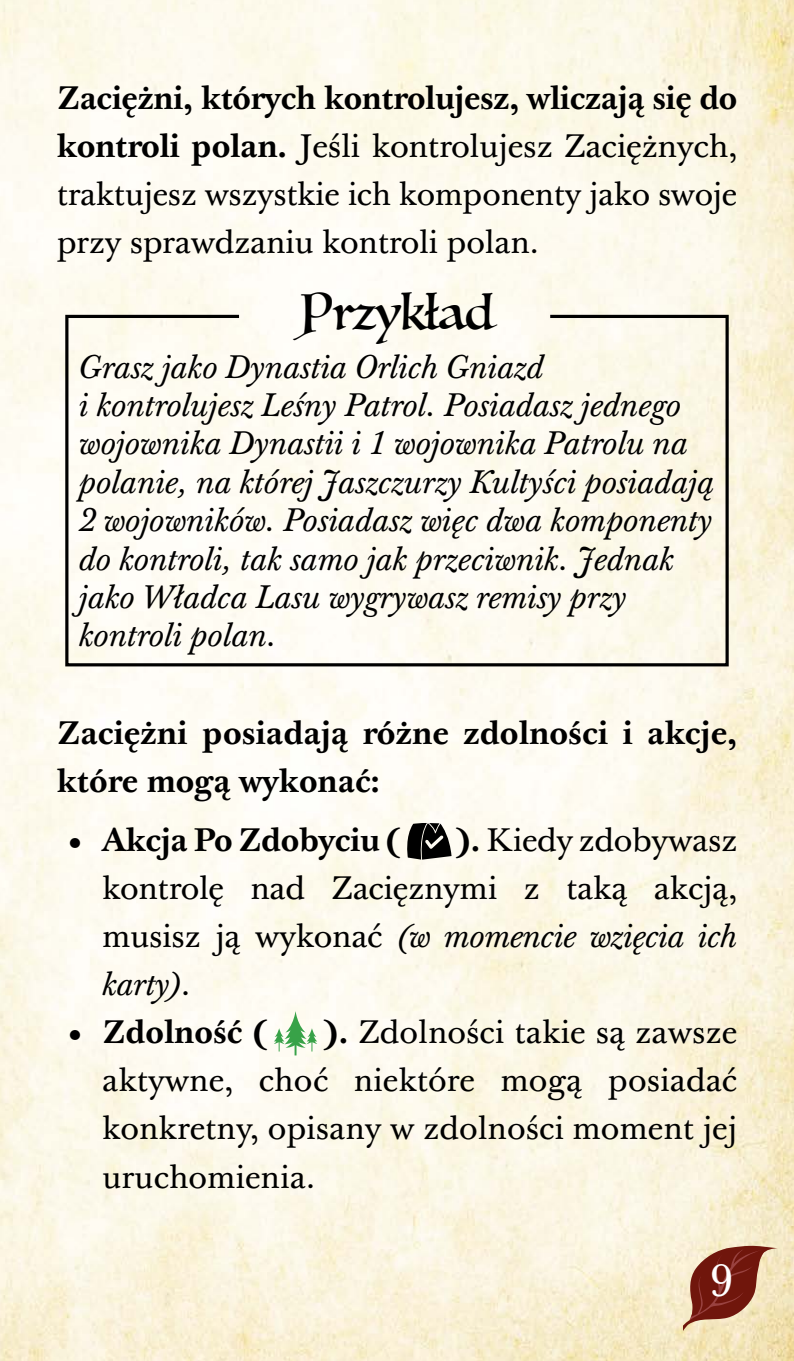
<style>
.page{position:relative;width:794px;height:1361px;background:#fff}
.page>*{position:absolute;margin:0;border:0;box-sizing:border-box;transform-origin:0 0}
.t1{font:48px "Luminari";color:#000}
.t2{font:44px "Baskerville Ten Pro";color:#fff}
.Body{font:32px/48px "Baskerville Ten Pro";letter-spacing:-.01em;color:#000;text-align:justify}
.t3{font:italic 32px/38.4px "Baskerville Ten Pro";color:#000}
.Body-2{font:700 32px/48px "Baskerville Ten Pro";color:#000}
.s1{font-weight:700}
.s2{font-weight:400}
.s3{font-style:italic}
</style>
<div class="page">
<img style="left:0;top:0;width:794px;height:1361px">
<svg style="left:684px;top:1245px;width:94px;height:87px;background:#b27e67"></svg>
<svg style="left:64px;top:313px;width:666px;height:355px"></svg>
<svg style="left:405px;top:823px;width:46px;height:36px"></svg>
<svg style="left:274px;top:1011px;width:43px;height:44px"></svg>
<p class="Body" style="left:57px;top:75px;width:682px"><span class="s1">Zaciężni, których kontrolujesz, wliczają się do kontroli polan.</span> Jeśli kontrolujesz Zaciężnych, traktujesz wszystkie ich komponenty jako swoje przy sprawdzaniu kontroli polan.</p>
<p class="t1" style="left:301px;top:272px;width:194px">Przykład</p>
<p class="t3" style="left:79px;top:348px;width:636px">Grasz jako Dynastia Orlich Gniazd<br>i kontrolujesz Leśny Patrol. Posiadasz jednego wojownika Dynastii i 1 wojownika Patrolu na polanie, na której Jaszczurzy Kultyści posiadają 2 wojowników. Posiadasz więc dwa komponenty do kontroli, tak samo jak przeciwnik. Jednak jako Władca Lasu wygrywasz remisy przy kontroli polan.</p>
<p class="Body-2" style="left:57px;top:710px;width:682px">Zaciężni posiadają różne zdolności i akcje, które mogą wykonać:</p>
<p class="Body-2" style="left:68px;top:818px;width:334px"><span class="s2">•</span> Akcja Po Zdobyciu (</p>
<p class="Body" style="left:102px;top:818px;width:636px;text-indent:354px"><span class="s1">).</span> Kiedy zdobywasz kontrolę nad Zacięznymi z taką akcją, musisz ją wykonać <span class="s3">(w momencie wzięcia ich karty)</span>.</p>
<p class="Body-2" style="left:68px;top:1010px;width:201px"><span class="s2">•</span> Zdolność (</p>
<p class="Body" style="left:102px;top:1010px;width:637px;text-indent:222px"><span class="s1">).</span> Zdolności takie są zawsze aktywne, choć niektóre mogą posiadać konkretny, opisany w zdolności moment jej uruchomienia.</p>
<h2 class="t2" style="left:710px;top:1255px;width:24px">9</h2>
</div>
